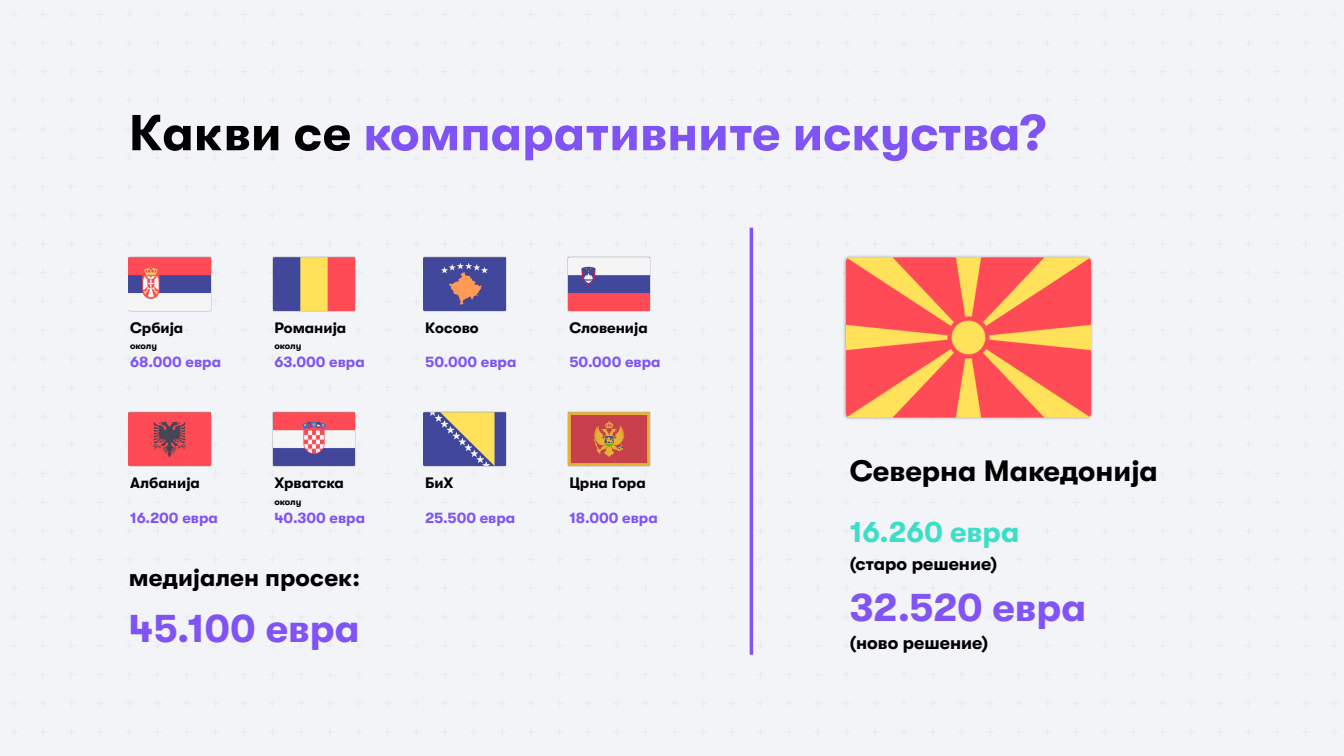
<style>
.page{position:relative;width:1344px;height:756px;background:#fff}
.page>*{position:absolute;margin:0;border:0;box-sizing:border-box;transform-origin:0 0}
.t1{font:700 50.4px "GT Walsheim Pro";color:#7f53f4}
.t2{font:700 39.9px "GT Walsheim Pro";color:#7f53f4}
.t3{font:700 39.9px "GT Walsheim Pro";letter-spacing:-.005em;color:#8054f5}
.t4{font:700 29.43px "GT Walsheim Pro";color:#000}
.t5{font:700 29.43px "GT Walsheim Pro";color:#3ddec7}
.t6{font:700 24.64px "GT Walsheim Pro";color:#000}
.t7{font:700 18.2px "GT Walsheim Pro";color:#000}
.t8{font:700 15.08px "GT Walsheim Pro";color:#8054f5}
.t9{font:700 15.08px "GT Walsheim Pro";color:#000}
.t10{font:700 9.34px "GT Walsheim Pro";letter-spacing:-.005em;color:#000}
.s1{color:#000}
</style>
<div class="page">
<div style="left:128px;top:256px;width:83px;height:56px;background:#000;opacity:.35"></div>
<img style="left:129px;top:243px;width:81px;height:81px">
<div style="left:128px;top:411px;width:83px;height:56px;background:#000;opacity:.35"></div>
<img style="left:129px;top:398px;width:81px;height:82px">
<div style="left:272px;top:256px;width:84px;height:56px;background:#000;opacity:.35"></div>
<img style="left:273px;top:243px;width:82px;height:81px">
<div style="left:272px;top:411px;width:84px;height:56px;background:#000;opacity:.35"></div>
<img style="left:273px;top:398px;width:82px;height:82px">
<div style="left:843px;top:254px;width:251px;height:167px;background:#000;opacity:.35"></div>
<img style="left:846px;top:215px;width:244px;height:244px">
<div style="left:423px;top:256px;width:83px;height:56px;background:#000;opacity:.35"></div>
<img style="left:424px;top:243px;width:81px;height:81px">
<div style="left:423px;top:411px;width:83px;height:56px;background:#000;opacity:.35"></div>
<img style="left:424px;top:398px;width:81px;height:82px">
<div style="left:567px;top:256px;width:84px;height:56px;background:#d8dadd"></div>
<img style="left:568px;top:243px;width:82px;height:81px">
<div style="left:567px;top:411px;width:84px;height:56px;background:#d8dadd"></div>
<img style="left:568px;top:398px;width:82px;height:82px">
<hr style="left:750px;top:228px;width:3px;height:427px;background:#8054f5">
<h1 class="t1" style="left:129px;top:105px;width:918px"><span class="s1">Какви се</span> компаративните искуства?</h1>
<p class="t9" style="left:130px;top:319px;width:55px">Србија</p>
<p class="t10" style="left:130px;top:341px;width:29px">околу</p>
<p class="t8" style="left:130px;top:354px;width:92px">68.000 евра</p>
<p class="t9" style="left:130px;top:474px;width:71px">Албанија</p>
<p class="t8" style="left:130px;top:509px;width:89px">16.200 евра</p>
<p class="t9" style="left:274px;top:319px;width:74px">Романија</p>
<p class="t10" style="left:274px;top:341px;width:29px">околу</p>
<p class="t8" style="left:274px;top:354px;width:92px">63.000 евра</p>
<p class="t9" style="left:274px;top:474px;width:71px">Хрватска</p>
<p class="t10" style="left:274px;top:496px;width:29px">околу</p>
<p class="t8" style="left:274px;top:509px;width:92px">40.300 евра</p>
<h3 class="t6" style="left:129px;top:564px;width:233px">медијален просек:</h3>
<h2 class="t2" style="left:129px;top:606px;width:232px">45.100 евра</h2>
<p class="t9" style="left:425px;top:319px;width:55px">Косово</p>
<p class="t8" style="left:425px;top:354px;width:93px">50.000 евра</p>
<p class="t9" style="left:425px;top:474px;width:30px">БиХ</p>
<p class="t8" style="left:425px;top:509px;width:92px">25.500 евра</p>
<p class="t9" style="left:569px;top:319px;width:80px">Словенија</p>
<p class="t8" style="left:569px;top:354px;width:93px">50.000 евра</p>
<p class="t9" style="left:569px;top:474px;width:78px">Црна Гора</p>
<p class="t8" style="left:569px;top:509px;width:90px">18.000 евра</p>
<h3 class="t4" style="left:850px;top:455px;width:310px">Северна Македонија</h3>
<h3 class="t5" style="left:850px;top:515px;width:171px">16.260 евра</h3>
<p class="t7" style="left:850px;top:554px;width:149px">(старо решение)</p>
<h2 class="t3" style="left:850px;top:585px;width:238px">32.520 евра</h2>
<p class="t7" style="left:850px;top:633px;width:140px">(ново решение)</p>
</div>
